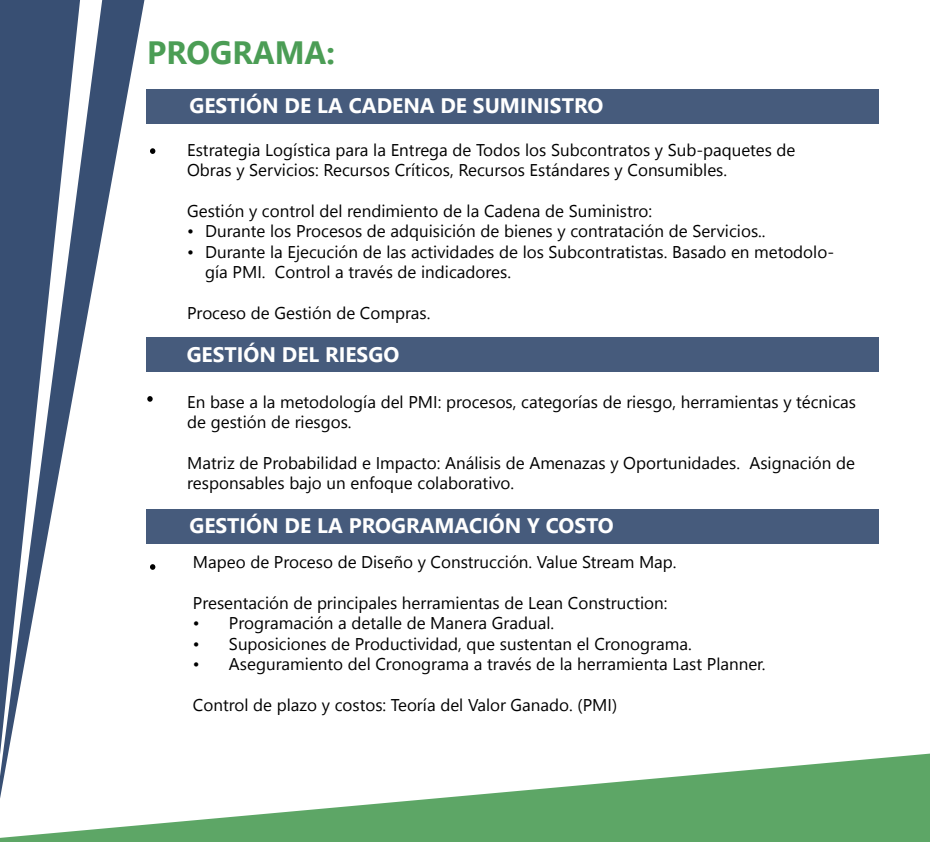
<style>
.page{position:relative;width:930px;height:842px;background:#fff}
.page>*{position:absolute;margin:0;border:0;box-sizing:border-box;transform-origin:0 0}
.t1{font:700 32.2px "Segoe UI";color:#4b9d55}
.t2{font:700 21px "Segoe UI";color:#fff}
.t3{font:17px "Segoe UI Emoji";color:#000}
</style>
<div class="page">
<svg style="left:0;top:0;width:144px;height:753px"></svg>
<svg style="left:0;top:753px;width:930px;height:89px;fill:#5da666"></svg>
<div style="left:146px;top:89px;width:733px;height:35px;background:#465b7c"></div>
<div style="left:146px;top:509px;width:733px;height:35px;background:#465b7c"></div>
<div style="left:146px;top:337px;width:733px;height:35px;background:#465b7c"></div>
<svg style="left:150px;top:148px;width:5px;height:6px"></svg>
<svg style="left:147px;top:396px;width:6px;height:6px"></svg>
<svg style="left:150px;top:564px;width:5px;height:6px"></svg>
<h1 class="t1" style="left:147px;top:22px;width:189px">PROGRAMA:</h1>
<p class="t2" style="left:189px;top:86px;width:415px">GESTIÓN DE LA CADENA DE SUMINISTRO</p>
<p class="t3" style="left:196px;top:139px;width:35px">▲▼ ▼</p>
<p class="t3" style="left:273px;top:139px;width:39px">□ ▲▼</p>
<p class="t3" style="left:373px;top:139px;width:43px">● ■▼</p>
<p class="t3" style="left:483px;top:139px;width:168px">□ □▲ ●□▲ ◆ □■▼ ▼□▲</p>
<p class="t3" style="left:677px;top:139px;width:97px">◆ ❑◆▼▲</p>
<p class="t3" style="left:274px;top:160px;width:43px">❖ □▲</p>
<p class="t3" style="left:350px;top:160px;width:42px">◆ ▲□▲</p>
<p class="t3" style="left:415px;top:160px;width:36px">▼ □▲</p>
<p class="t3" style="left:485px;top:160px;width:86px">◆ ▲□▲ ▲▼ ■</p>
<p class="t3" style="left:603px;top:160px;width:73px">▲ □■▲◆</p>
<p class="t3" style="left:208px;top:200px;width:38px">▲▼ ■</p>
<p class="t3" style="left:270px;top:200px;width:47px">□■▼ □●</p>
<p class="t3" style="left:413px;top:200px;width:27px">■▼□</p>
<p class="t3" style="left:467px;top:200px;width:6px">●</p>
<p class="t3" style="left:522px;top:200px;width:11px">■</p>
<p class="t3" style="left:578px;top:200px;width:72px">◆ ■▲▼□</p>
<p class="t3" style="left:187px;top:221px;width:177px">• ◆ ■▼ ●□▲ □ ▲□▲</p>
<p class="t3" style="left:409px;top:221px;width:32px">❑◆▲</p>
<p class="t3" style="left:466px;top:221px;width:11px">■</p>
<p class="t3" style="left:578px;top:221px;width:47px">□■▼ ▼</p>
<p class="t3" style="left:654px;top:221px;width:11px">■</p>
<p class="t3" style="left:717px;top:221px;width:43px">❖ □▲</p>
<p class="t3" style="left:187px;top:241px;width:89px">• ◆■▼ ●</p>
<p class="t3" style="left:386px;top:241px;width:61px">●▲ ▼❖</p>
<p class="t3" style="left:487px;top:241px;width:178px">▲ ●□▲ ◆ □■▼ ▼ ▲▼ ▲</p>
<p class="t3" style="left:690px;top:241px;width:61px">▲ □ ■</p>
<p class="t3" style="left:778px;top:241px;width:51px">▼□ □●□</p>
<p class="t3" style="left:285px;top:262px;width:109px">□■▼ □● ▼ ❖ ▲</p>
<p class="t3" style="left:425px;top:262px;width:84px">■ □▲</p>
<p class="t3" style="left:202px;top:302px;width:45px">□ ▲□</p>
<p class="t3" style="left:295px;top:302px;width:38px">▲▼ ■</p>
<p class="t2" style="left:187px;top:334px;width:214px">GESTIÓN DEL RIESGO</p>
<p class="t3" style="left:263px;top:391px;width:92px">● ▼□ □●□</p>
<p class="t3" style="left:400px;top:391px;width:6px">●</p>
<p class="t3" style="left:462px;top:391px;width:53px">□ ▲□▲</p>
<p class="t3" style="left:538px;top:391px;width:62px">▼□▲</p>
<p class="t3" style="left:747px;top:391px;width:110px">■▼▲ ▼ ■ ▲</p>
<p class="t3" style="left:230px;top:412px;width:38px">▲▼ ■</p>
<p class="t3" style="left:314px;top:412px;width:36px">▲ □▲</p>
<p class="t3" style="left:421px;top:453px;width:81px">▼□ ■ ●▲▲</p>
<p class="t3" style="left:646px;top:453px;width:43px">□ ▼◆■</p>
<p class="t3" style="left:729px;top:453px;width:64px">▲ ▲ ■</p>
<p class="t3" style="left:822px;top:453px;width:11px">■</p>
<p class="t3" style="left:202px;top:473px;width:84px">▲□■▲ ●▲</p>
<p class="t3" style="left:312px;top:473px;width:93px">□ ◆■ ■ □❑◆</p>
<p class="t3" style="left:425px;top:473px;width:87px">□● □ ▼❖□</p>
<p class="t2" style="left:189px;top:506px;width:426px">GESTIÓN DE LA PROGRAMACIÓN Y COSTO</p>
<p class="t3" style="left:289px;top:552px;width:45px">□ ▲□</p>
<p class="t3" style="left:441px;top:552px;width:50px">□■▲▼ ◆</p>
<p class="t3" style="left:519px;top:552px;width:51px">■ ●◆</p>
<p class="t3" style="left:217px;top:592px;width:33px">▲ ■▼</p>
<p class="t3" style="left:279px;top:592px;width:11px">■</p>
<p class="t3" style="left:337px;top:592px;width:62px">■ ●▲</p>
<p class="t3" style="left:468px;top:592px;width:33px">■▼ ▲</p>
<p class="t3" style="left:553px;top:592px;width:112px">■ □■▲▼ ◆ ▼ □■</p>
<p class="t3" style="left:193px;top:613px;width:8px">•</p>
<p class="t3" style="left:324px;top:613px;width:71px">■ ▼ ●●</p>
<p class="t3" style="left:454px;top:613px;width:11px">■</p>
<p class="t3" style="left:193px;top:633px;width:135px">• ◆□▲ □■▲</p>
<p class="t3" style="left:370px;top:633px;width:57px">□◆▼❖</p>
<p class="t3" style="left:467px;top:633px;width:175px">❑◆ ▲◆▲▼ ■▼ ■ ● □■□</p>
<p class="t3" style="left:193px;top:654px;width:84px">• ▲◆</p>
<p class="t3" style="left:318px;top:654px;width:27px">■▼□</p>
<p class="t3" style="left:367px;top:654px;width:56px">● □■□</p>
<p class="t3" style="left:487px;top:654px;width:46px">▼ ❖▲</p>
<p class="t3" style="left:560px;top:654px;width:6px">●</p>
<p class="t3" style="left:689px;top:654px;width:61px">▲▼ ● ■■</p>
<p class="t3" style="left:203px;top:694px;width:47px">□■▼ □●</p>
<p class="t3" style="left:343px;top:694px;width:41px">□▲▼□▲</p>
<p class="t3" style="left:459px;top:694px;width:42px">● ●□</p>
</div>
